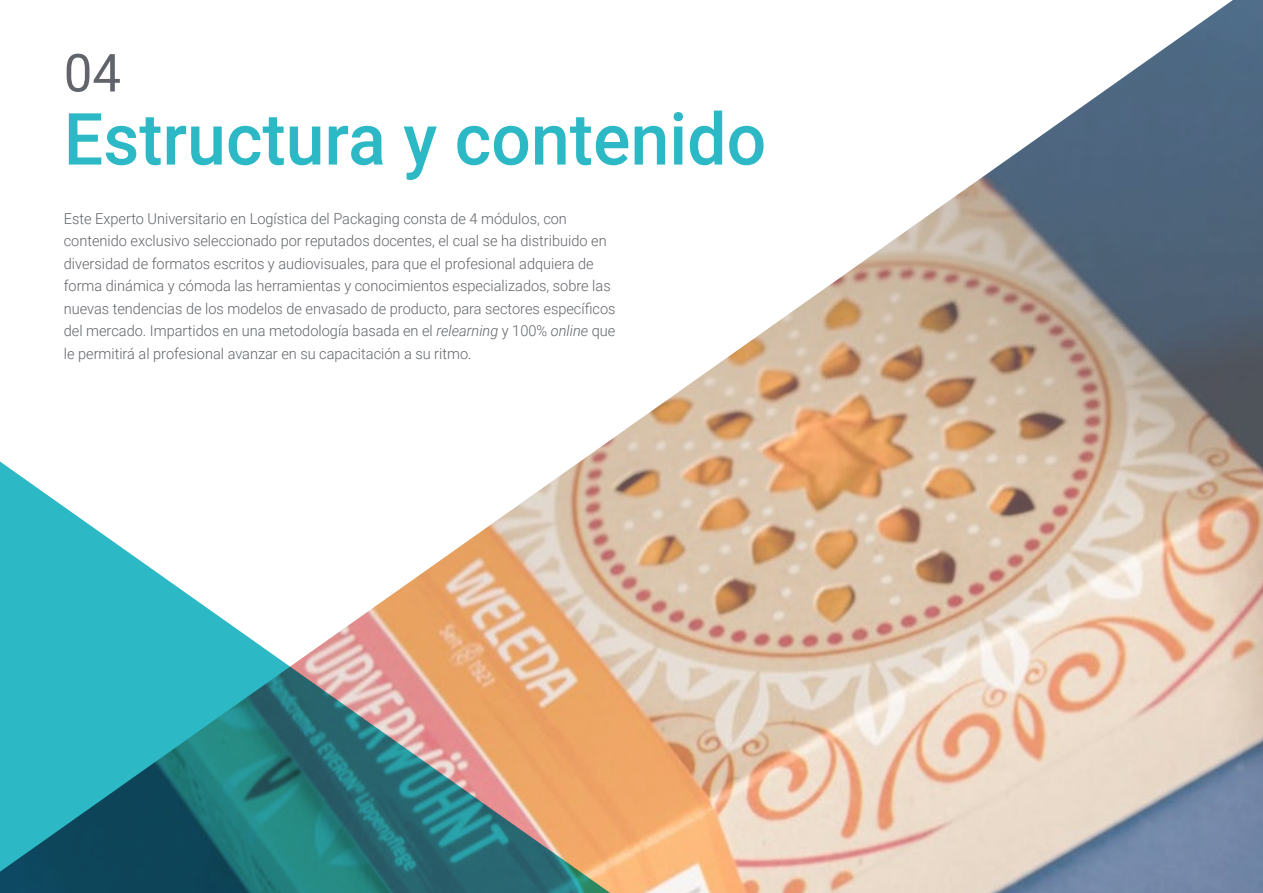
<style>
.page{position:relative;width:1263px;height:893px;background:#fff}
.page>*{position:absolute;margin:0;border:0;box-sizing:border-box;transform-origin:0 0}
.t1{font:500 72px "Roboto";color:#2db8c5}
.t2{font:52.5px "Roboto";color:#61646a}
.t3{font:300 15px/22.5px "Roboto";color:#61646a}
.s1{font-style:italic}
</style>
<div class="page">
<img style="left:602px;top:0;width:661px;height:893px">
<svg style="left:0;top:446px;width:640px;height:447px"></svg>
<h2 class="t2" style="left:64px;top:36px;width:59px">04</h2>
<h1 class="t1" style="left:64px;top:89px;width:704px">Estructura y contenido</h1>
<p class="t3" style="left:64px;top:207px;width:553px">Este Experto Universitario en Logística del Packaging consta de 4 módulos, con contenido exclusivo seleccionado por reputados docentes, el cual se ha distribuido en diversidad de formatos escritos y audiovisuales, para que el profesional adquiera de forma dinámica y cómoda las herramientas y conocimientos especializados, sobre las nuevas tendencias de los modelos de envasado de producto, para sectores específicos del mercado. Impartidos en una metodología basada en el <span class="s1">relearning</span> y 100% <span class="s1">online</span> que le permitirá al profesional avanzar en su capacitación a su ritmo.</p>
</div>
